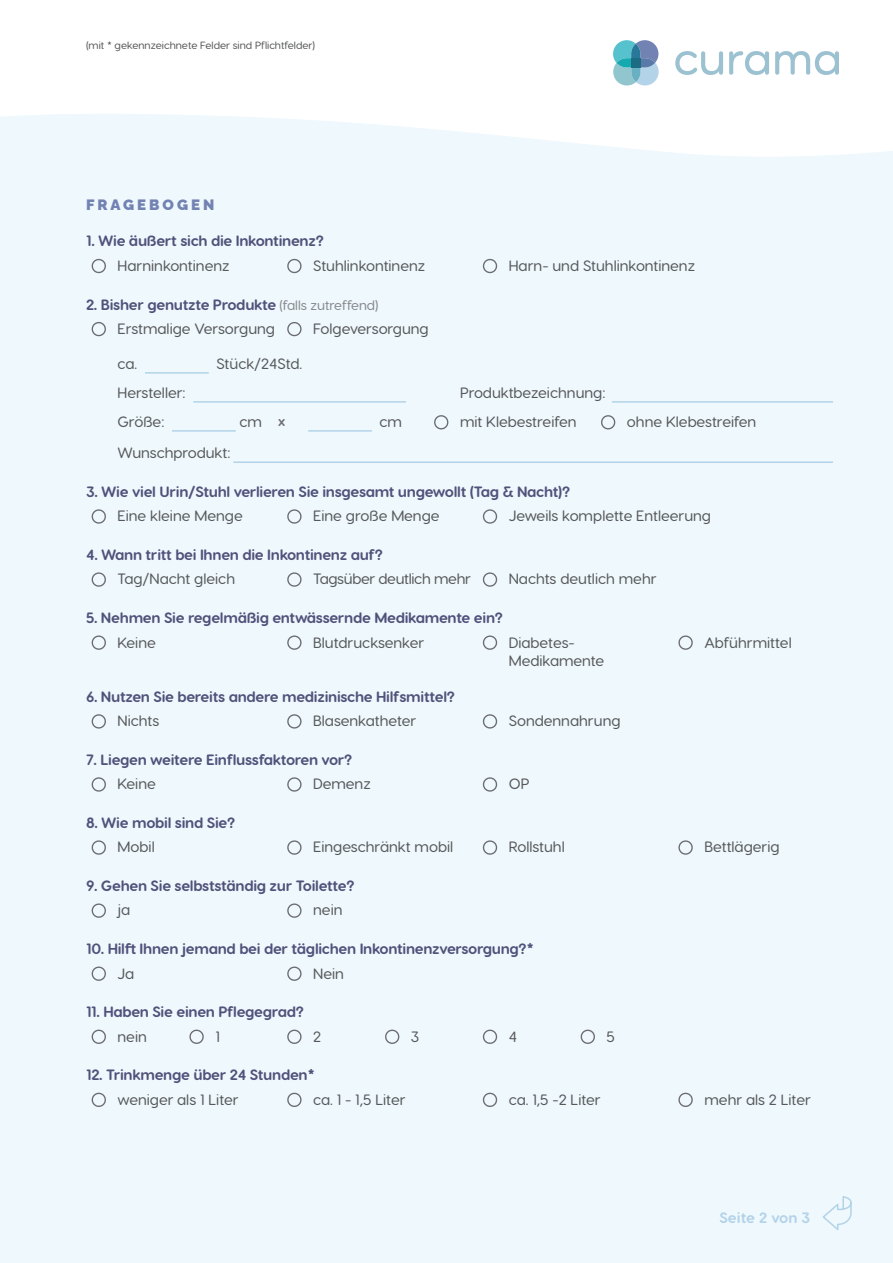
<style>
.page{position:relative;width:893px;height:1263px;background:#fff}
.page>*{position:absolute;margin:0;border:0;box-sizing:border-box;transform-origin:0 0}
.t1{font:700 15px/24.5px "Visby Round CF";letter-spacing:-.02em;color:#51527a}
.t2{font:500 15px/18px "Visby Round CF";color:#57585a}
.t3{font:500 15px "Visby Round CF";letter-spacing:-.02em;color:#57585a}
.t4{font:900 15px "Raleway";letter-spacing:.2em;color:#7282b2}
.t5{font:700 15px "Visby Round CF";letter-spacing:-.01em;color:#b3d3e8}
.t6{font:500 10.5px "Visby Round CF";color:#57585a}
.s1{font-weight:500;font-size:13.5px;color:#87898c}
.s2{font-weight:500;color:#57585a}
.s3{font-weight:700;font-size:13.5px;color:#6c6d70}
</style>
<div class="page">
<div style="left:0;top:114px;width:893px;height:379px;background:#eef8fd"></div>
<div style="left:0;top:493px;width:893px;height:520px;background:#eef8fd"></div>
<div style="left:0;top:1013px;width:893px;height:250px;background:#eef8fd"></div>
<svg style="left:613px;top:40px;width:46px;height:46px;background:#87bacd"></svg>
<div style="left:631px;top:58px;width:9px;height:9px;background:#1c6c84"></div>
<svg style="left:675px;top:51px;width:48px;height:24px"></svg>
<svg style="left:729px;top:51px;width:40px;height:24px"></svg>
<svg style="left:775px;top:51px;width:64px;height:24px"></svg>
<svg style="left:91px;top:258px;width:16px;height:16px"></svg>
<svg style="left:286px;top:258px;width:16px;height:16px"></svg>
<svg style="left:482px;top:258px;width:16px;height:16px"></svg>
<svg style="left:91px;top:321px;width:16px;height:16px"></svg>
<svg style="left:286px;top:321px;width:16px;height:16px"></svg>
<hr style="left:145px;top:372px;width:64px;height:2px;background:#b3d3e8">
<hr style="left:193px;top:401px;width:213px;height:2px;background:#b3d3e8">
<hr style="left:612px;top:401px;width:221px;height:2px;background:#b3d3e8">
<hr style="left:172px;top:430px;width:64px;height:2px;background:#b3d3e8">
<hr style="left:308px;top:430px;width:64px;height:2px;background:#b3d3e8">
<svg style="left:433px;top:414px;width:16px;height:16px"></svg>
<svg style="left:600px;top:414px;width:16px;height:16px"></svg>
<hr style="left:233px;top:461px;width:600px;height:2px;background:#b3d3e8">
<svg style="left:91px;top:508px;width:16px;height:16px"></svg>
<svg style="left:286px;top:508px;width:16px;height:16px"></svg>
<svg style="left:482px;top:508px;width:16px;height:16px"></svg>
<svg style="left:91px;top:571px;width:16px;height:17px"></svg>
<svg style="left:286px;top:571px;width:16px;height:17px"></svg>
<svg style="left:482px;top:571px;width:16px;height:17px"></svg>
<svg style="left:91px;top:635px;width:16px;height:16px"></svg>
<svg style="left:286px;top:635px;width:16px;height:16px"></svg>
<svg style="left:482px;top:635px;width:16px;height:16px"></svg>
<svg style="left:678px;top:635px;width:16px;height:16px"></svg>
<svg style="left:91px;top:713px;width:16px;height:16px"></svg>
<svg style="left:286px;top:713px;width:16px;height:16px"></svg>
<svg style="left:482px;top:713px;width:16px;height:16px"></svg>
<svg style="left:91px;top:776px;width:16px;height:16px"></svg>
<svg style="left:286px;top:776px;width:16px;height:16px"></svg>
<svg style="left:482px;top:776px;width:16px;height:16px"></svg>
<svg style="left:91px;top:839px;width:16px;height:16px"></svg>
<svg style="left:286px;top:839px;width:16px;height:16px"></svg>
<svg style="left:482px;top:839px;width:16px;height:16px"></svg>
<svg style="left:678px;top:839px;width:16px;height:16px"></svg>
<svg style="left:91px;top:902px;width:16px;height:17px"></svg>
<svg style="left:286px;top:902px;width:16px;height:17px"></svg>
<svg style="left:91px;top:966px;width:16px;height:16px"></svg>
<svg style="left:286px;top:966px;width:16px;height:16px"></svg>
<svg style="left:91px;top:1029px;width:15px;height:15px"></svg>
<svg style="left:189px;top:1029px;width:15px;height:15px"></svg>
<svg style="left:287px;top:1029px;width:15px;height:15px"></svg>
<svg style="left:385px;top:1029px;width:15px;height:15px"></svg>
<svg style="left:482px;top:1029px;width:16px;height:15px"></svg>
<svg style="left:580px;top:1029px;width:15px;height:15px"></svg>
<svg style="left:91px;top:1092px;width:15px;height:15px"></svg>
<svg style="left:287px;top:1092px;width:15px;height:15px"></svg>
<svg style="left:482px;top:1092px;width:16px;height:15px"></svg>
<svg style="left:678px;top:1092px;width:15px;height:15px"></svg>
<svg style="left:823px;top:1196px;width:29px;height:34px"></svg>
<p class="t6" style="left:86px;top:38px;width:231px">(mit * gekennzeichnete Felder sind Pflichtfelder)</p>
<p class="t4" style="left:86px;top:193px;width:130px">FRAGEBOGEN</p>
<p class="t1" style="left:86px;top:229px;width:239px">1. Wie äußert sich die Inkontinenz?</p>
<p class="t2" style="left:118px;top:256px;width:113px">Harninkontinenz</p>
<p class="t2" style="left:313px;top:256px;width:114px">Stuhlinkontinenz</p>
<p class="t2" style="left:509px;top:256px;width:188px">Harn- und Stuhlinkontinenz</p>
<p class="t1" style="left:118px;top:292px;width:262px;text-indent:-32px">2. Bisher genutzte Produkte <span class="s1">(falls zutreffend)<br></span><span class="s2">Erstmalige Versorgung</span></p>
<p class="t2" style="left:313px;top:320px;width:117px">Folgeversorgung</p>
<p class="t2" style="left:118px;top:355px;width:21px">ca.</p>
<p class="t2" style="left:216px;top:355px;width:87px">Stück/24Std.</p>
<p class="t2" style="left:118px;top:384px;width:70px">Hersteller:</p>
<p class="t2" style="left:460px;top:384px;width:147px">Produktbezeichnung:</p>
<p class="t2" style="left:118px;top:413px;width:48px">Größe:</p>
<p class="t2" style="left:240px;top:413px;width:47px">cm <span class="s3">x</span></p>
<p class="t2" style="left:380px;top:413px;width:24px">cm</p>
<p class="t2" style="left:460px;top:413px;width:118px">mit Klebestreifen</p>
<p class="t2" style="left:627px;top:413px;width:131px">ohne Klebestreifen</p>
<p class="t2" style="left:118px;top:444px;width:114px">Wunschprodukt:</p>
<p class="t1" style="left:86px;top:480px;width:486px">3. Wie viel Urin/Stuhl verlieren Sie insgesamt ungewollt (Tag &amp; Nacht)?</p>
<p class="t2" style="left:118px;top:507px;width:127px">Eine kleine Menge</p>
<p class="t2" style="left:313px;top:507px;width:128px">Eine große Menge</p>
<p class="t2" style="left:509px;top:507px;width:204px">Jeweils komplette Entleerung</p>
<p class="t1" style="left:86px;top:543px;width:298px">4. Wann tritt bei Ihnen die Inkontinenz auf?</p>
<p class="t2" style="left:118px;top:570px;width:119px">Tag/Nacht gleich</p>
<p class="t3" style="left:313px;top:570px;width:160px">Tagsüber deutlich mehr</p>
<p class="t2" style="left:509px;top:570px;width:149px">Nachts deutlich mehr</p>
<p class="t1" style="left:86px;top:606px;width:418px">5. Nehmen Sie regelmäßig entwässernde Medikamente ein?</p>
<p class="t2" style="left:118px;top:633px;width:40px">Keine</p>
<p class="t2" style="left:313px;top:633px;width:113px">Blutdrucksenker</p>
<p class="t2" style="left:509px;top:633px;width:97px">Diabetes-<br>Medikamente</p>
<p class="t2" style="left:704px;top:633px;width:89px">Abführmittel</p>
<p class="t1" style="left:86px;top:684px;width:370px">6. Nutzen Sie bereits andere medizinische Hilfsmittel?</p>
<p class="t2" style="left:118px;top:712px;width:43px">Nichts</p>
<p class="t2" style="left:313px;top:712px;width:105px">Blasenkatheter</p>
<p class="t2" style="left:509px;top:712px;width:113px">Sondennahrung</p>
<p class="t1" style="left:86px;top:747px;width:268px">7. Liegen weitere Einflussfaktoren vor?</p>
<p class="t2" style="left:118px;top:775px;width:40px">Keine</p>
<p class="t2" style="left:313px;top:775px;width:59px">Demenz</p>
<p class="t2" style="left:509px;top:775px;width:22px">OP</p>
<p class="t1" style="left:86px;top:811px;width:151px">8. Wie mobil sind Sie?</p>
<p class="t2" style="left:118px;top:838px;width:39px">Mobil</p>
<p class="t2" style="left:313px;top:838px;width:142px">Eingeschränkt mobil</p>
<p class="t2" style="left:509px;top:838px;width:57px">Rollstuhl</p>
<p class="t2" style="left:704px;top:838px;width:77px">Bettlägerig</p>
<p class="t1" style="left:86px;top:874px;width:270px">9. Gehen Sie selbstständig zur Toilette?</p>
<p class="t2" style="left:118px;top:901px;width:14px">ja</p>
<p class="t2" style="left:313px;top:901px;width:31px">nein</p>
<p class="t1" style="left:86px;top:937px;width:449px">10. Hilft Ihnen jemand bei der täglichen Inkontinenzversorgung?*</p>
<p class="t2" style="left:118px;top:964px;width:18px">Ja</p>
<p class="t2" style="left:313px;top:964px;width:32px">Nein</p>
<p class="t1" style="left:86px;top:1000px;width:219px">11. Haben Sie einen Pflegegrad?</p>
<p class="t2" style="left:118px;top:1027px;width:31px">nein</p>
<p class="t2" style="left:215px;top:1027px;width:6px">1</p>
<p class="t2" style="left:313px;top:1027px;width:10px">2</p>
<p class="t2" style="left:411px;top:1027px;width:10px">3</p>
<p class="t2" style="left:509px;top:1027px;width:10px">4</p>
<p class="t2" style="left:607px;top:1027px;width:10px">5</p>
<p class="t1" style="left:86px;top:1063px;width:231px">12. Trinkmenge über 24 Stunden*</p>
<p class="t2" style="left:118px;top:1090px;width:123px">weniger als 1 Liter</p>
<p class="t2" style="left:313px;top:1090px;width:94px">ca. 1 - 1,5 Liter</p>
<p class="t2" style="left:509px;top:1090px;width:94px">ca. 1,5 -2 Liter</p>
<p class="t2" style="left:704px;top:1090px;width:108px">mehr als 2 Liter</p>
<p class="t5" style="left:719px;top:1208px;width:92px">Seite 2 von 3</p>
</div>
